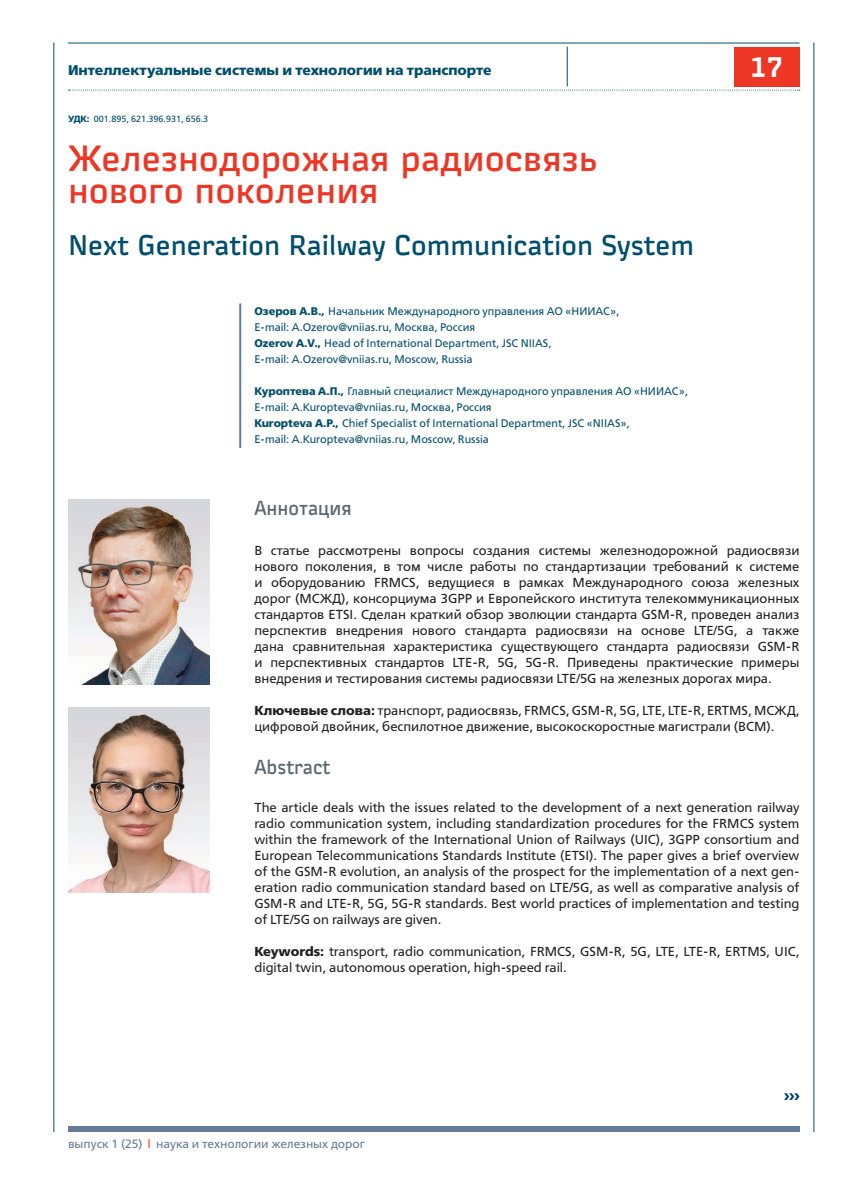
<style>
.page{position:relative;width:842px;height:1191px;background:#fff}
.page>*{position:absolute;margin:0;border:0;box-sizing:border-box;transform-origin:0 0}
.t1{font:36px/32px "Russian Rail G Pro";color:#ee3624}
.t2{font:28px "Russian Rail G Pro";color:#004e6c}
.t3{font:500 28px "Russian Rail G Pro";color:#fff}
.t4{font:20px "Russian Rail G Pro";color:#5b666e;scale:.95 1}
.t5{font:14px "FSRAILWAY Bold";color:#004e6c}
.t6{font:13px/16px "FSRAILWAY Book";color:#231f20;text-align:justify}
.t7{font:12px "FSRAILWAY Book";color:#637d96}
.t8{font:11px/16px "FSRAILWAY Book";color:#004e6c}
.t9{font:9px "FSRAILWAY Book";color:#004e6c}
.s1{font-family:"FSRAILWAY Bold"}
.s2{color:#ee3624}
</style>
<div class="page">
<hr style="left:68px;top:43px;width:731px;height:1px;background:#004e6c">
<hr style="left:54px;top:43px;width:1px;height:1089px;background:#004e6c">
<hr style="left:814px;top:43px;width:1px;height:1089px;background:#004e6c">
<svg style="left:69px;top:90px;width:731px;height:1px"></svg>
<hr style="left:567px;top:47px;width:1px;height:39px;background:#004e6c">
<div style="left:734px;top:47px;width:65px;height:39px;background:#ee3624"></div>
<div style="left:68px;top:1126px;width:731px;height:6px;background:#637d96"></div>
<hr style="left:239px;top:303px;width:2px;height:145px;background:#637d96">
<svg style="left:784px;top:1093px;width:15px;height:7px"></svg>
<img style="left:68px;top:500px;width:142px;height:184px">
<img style="left:68px;top:707px;width:142px;height:185px">
<p class="t5" style="left:68px;top:61px;width:425px">Интеллектуальные системы и технологии на транспорте</p>
<p class="t9" style="left:68px;top:113px;width:142px"><span class="s1">УДК:</span> 001.895, 621.396.931, 656.3</p>
<h1 class="t1" style="left:68px;top:141px;width:531px">Железнодорожная радиосвязь нового поколения</h1>
<h2 class="t2" style="left:68px;top:227px;width:628px">Next Generation Railway Communication System</h2>
<p class="t8" style="left:254px;top:303px;width:366px"><span class="s1">Озеров А.В.,</span> Начальник Международного управления АО «НИИАС», E-mail: A.Ozerov@vniias.ru, Москва, Россия<br><span class="s1">Ozerov A.V.,</span> Head of International Department, JSC NIIAS,<br>E-mail: A.Ozerov@vniias.ru, Moscow, Russia</p>
<p class="t8" style="left:254px;top:383px;width:435px"><span class="s1">Куроптева А.П.,</span> Главный специалист Международного управления АО «НИИАС», E-mail: A.Kuropteva@vniias.ru, Москва, Россия<br><span class="s1">Kuropteva A.P.,</span> Chief Specialist of International Department, JSC «NIIAS»,<br>E-mail: A.Kuropteva@vniias.ru, Moscow, Russia</p>
<h2 class="t3" style="left:751px;top:50px;width:34px">17</h2>
<h3 class="t4" style="left:254px;top:496px;width:104px">Аннотация</h3>
<p class="t6" style="left:254px;top:543px;width:547px">В статье рассмотрены вопросы создания системы железнодорожной радиосвязи нового поколения, в том числе работы по стандартизации требований к системе и оборудованию FRMCS, ведущиеся в рамках Международного союза железных дорог (МСЖД), консорциума 3GPP и Европейского института телекоммуникационных стандартов ETSI. Сделан краткий обзор эволюции стандарта GSM-R, проведен анализ перспектив внедрения нового стандарта радиосвязи на основе LTE/5G, а также дана сравнительная характеристика существующего стандарта радиосвязи GSM-R и перспективных стандартов LTE-R, 5G, 5G-R. Приведены практические примеры внедрения и тестирования системы радиосвязи LTE/5G на железных дорогах мира.</p>
<p class="t6" style="left:254px;top:703px;width:546px"><span class="s1">Ключевые слова:</span> транспорт, радиосвязь, FRMCS, GSM-R, 5G, LTE, LTE-R, ERTMS, МСЖД, цифровой двойник, беспилотное движение, высокоскоростные магистрали (ВСМ).</p>
<h3 class="t4" style="left:254px;top:754px;width:82px">Abstract</h3>
<p class="t6" style="left:254px;top:799px;width:547px">The article deals with the issues related to the development of a next generation railway radio communication system, including standardization procedures for the FRMCS system within the framework of the International Union of Railways (UIC), 3GPP consortium and European Telecommunications Standards Institute (ETSI). The paper gives a brief overview of the GSM-R evolution, an analysis of the prospect for the implementation of a next gen&shy;eration radio communication standard based on LTE/5G, as well as comparative analysis of GSM-R and LTE-R, 5G, 5G-R standards. Best world practices of implementation and testing of LTE/5G on railways are given.</p>
<p class="t6" style="left:254px;top:943px;width:547px"><span class="s1">Keywords:</span> transport, radio communication, FRMCS, GSM-R, 5G, LTE, LTE-R, ERTMS, UIC, digital twin, autonomous operation, high-speed rail.</p>
<p class="t7" style="left:68px;top:1136px;width:298px">выпуск 1 (25) <span class="s2">|</span> наука и технологии железных дорог</p>
</div>
